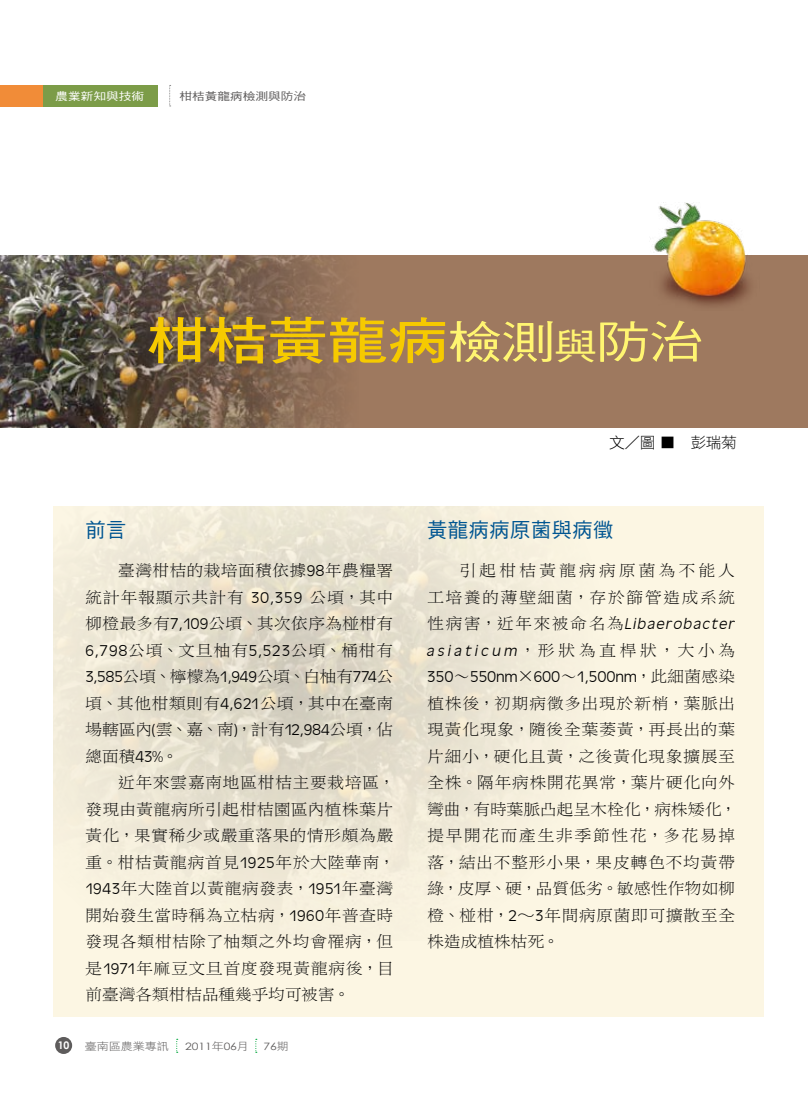
<style>
.page{position:relative;width:808px;height:1106px;background:#fff}
.page>*{position:absolute;margin:0;border:0;box-sizing:border-box;transform-origin:0 0}
.t1{font:51px "DF Hei Std W7";letter-spacing:-.015em;color:#f6ca00;scale:1.2 1}
.t2{font:20.25px "DF Hei Std W5";letter-spacing:.025em;color:#005591}
.t3{font:16.2px/26.4px "DF Li Song Std W3";letter-spacing:.01em;color:#000;text-align:justify;scale:1.06 1}
.t4{font:16.2px/26.4px "DF Li Song Std W3";letter-spacing:.08em;color:#000;text-align:right;scale:1.06 1}
.t5{font:16.2px "Antique Oli T Ligh";letter-spacing:-.04em;color:#000;scale:1.06 1}
.t6{font:15.45px "DF Hei Std W3";color:#000}
.t7{font:10.8px "DF Hei Std W5";letter-spacing:.005em;color:#5e5c5c;scale:1.17 1}
.t8{font:10.8px "DF Hei Std W5";letter-spacing:.005em;color:#fff;scale:1.17 1}
.t9{font:10.5px "DF Hei Std W3";color:#5e5c5c;scale:1.14 1}
.t10{font:700 10.5px "Century Gothic";color:#fff}
.t11{font:10.2px "Century Gothic";letter-spacing:-.005em;color:#5e5c5c;scale:1.19 1}
.s1{font-family:"DF Hei Std W5";font-size:45px;color:#fff571}
.s2{font-family:"DF Hei Std W5";font-size:36px;color:#fff571}
.s3{font-family:"Antique Oli T Ligh"}
.s4{font-family:"DF Hei Std W3"}
.s5{font-family:"DF Li Song Std W3"}
.s6{font-family:"DF Hei Std W3";font-size:10.5px}
.s7{font-family:"Antique Oli T Ligh";font-style:italic}
</style>
<div class="page">
<div style="left:0;top:85px;width:157px;height:21px;background:#7c9c48"></div>
<svg style="left:169px;top:85px;width:2px;height:22px"></svg>
<div style="left:0;top:85px;width:43px;height:21px;background:#f18c38"></div>
<div style="left:55px;top:1037px;width:17px;height:17px;background:#5e5c5c;border-radius:50%"></div>
<svg style="left:255px;top:1038px;width:2px;height:14px"></svg>
<svg style="left:176px;top:1038px;width:2px;height:14px"></svg>
<div style="left:54px;top:506px;width:710px;height:511px;background:#fcf5e0"></div>
<img style="left:54px;top:506px;width:495px;height:404px">
<div style="left:0;top:255px;width:808px;height:173px;background:#9e795f"></div>
<img style="left:0;top:255px;width:341px;height:173px">
<img style="left:654px;top:202px;width:97px;height:105px">
<p class="t8" style="left:55px;top:90px;width:77px">農業新知與技術</p>
<p class="t7" style="left:179px;top:90px;width:110px">柑桔黃龍病檢測與防治</p>
<h1 class="t1" style="left:147px;top:312px;width:465px">柑桔黃龍病<span class="s1">檢測</span><span class="s2">與</span><span class="s1">防治</span></h1>
<p class="t2" style="left:85px;top:518px;width:43px">前言</p>
<p class="t3" style="left:85px;top:557px;width:292px;text-indent:33px">臺灣柑桔的栽培面積依據<span class="s3">98</span>年農糧署統計年報顯示共計有 <span class="s3">30,359</span> 公頃<span class="s4">，</span>其中柳橙最多有<span class="s3">7,109</span>公頃<span class="s4">、</span>其次依序為椪柑有<span class="s3">6,798</span>公頃<span class="s4">、</span>文旦柚有<span class="s3">5,523</span>公頃<span class="s4">、</span>桶柑有</p>
<p class="t5" style="left:85px;top:668px;width:292px">3,585<span class="s5">公頃</span><span class="s4">、</span><span class="s5">檸檬為</span>1,949<span class="s5">公頃</span><span class="s4">、</span><span class="s5">白柚有</span>774<span class="s5">公</span></p>
<p class="t3" style="left:85px;top:689px;width:292px">頃<span class="s4">、</span>其他柑類則有<span class="s3">4,621</span>公頃<span class="s4">，</span>其中在臺南場轄區內<span class="s3">(</span>雲<span class="s4">、</span>嘉<span class="s4">、</span>南<span class="s3">)</span><span class="s4">，</span>計有<span class="s3">12,984</span>公頃<span class="s4">，</span>佔總面積<span class="s3">43%</span><span class="s4">。</span></p>
<p class="t3" style="left:85px;top:769px;width:294px;text-indent:33px">近年來雲嘉南地區柑桔主要栽培區<span class="s4">，</span>發現由黃龍病所引起柑桔園區內植株葉片黃化<span class="s4">，</span>果實稀少或嚴重落果的情形頗為嚴重<span class="s4">。</span>柑桔黃龍病首見<span class="s3">1925</span>年於大陸華南<span class="s4">，</span><span class="s3">1943</span>年大陸首以黃龍病發表<span class="s4">，</span><span class="s3">1951</span>年臺灣開始發生當時稱為立枯病<span class="s4">，</span><span class="s3">1960</span>年普查時發現各類柑桔除了柚類之外均會罹病<span class="s4">，</span>但是<span class="s3">1971</span>年麻豆文旦首度發現黃龍病後<span class="s4">，</span>目前臺灣各類柑桔品種幾乎均可被害<span class="s4">。</span></p>
<p class="t10" style="left:58px;top:1039px;width:13px">10</p>
<p class="t9" style="left:85px;top:1040px;width:75px">臺南區農業專訊</p>
<p class="t11" style="left:185px;top:1039px;width:55px">2011<span class="s6">年</span>06<span class="s6">月</span></p>
<p class="t11" style="left:264px;top:1039px;width:23px">76<span class="s6">期</span></p>
<p class="t6" style="left:609px;top:434px;width:129px">文／圖 ■ 彭瑞菊</p>
<p class="t2" style="left:427px;top:518px;width:188px">黃龍病病原菌與病徵</p>
<p class="t4" style="left:427px;top:557px;width:292px">引起柑桔黃龍病病原菌為不能人<br>工培養的薄壁細菌<span class="s4">，</span>存於篩管造成系統</p>
<p class="t3" style="left:426px;top:610px;width:295px">性病害<span class="s4">，</span>近年來被命名為<span class="s7">Libaerobacter asiaticum</span><span class="s4">，</span>形狀為直桿狀<span class="s4">，</span>大小為<span class="s3">350</span>∼<span class="s3">550nm</span><span class="s4">×</span><span class="s3">600</span>∼<span class="s3">1,500nm</span><span class="s4">，</span>此細菌感染</p>
<p class="t3" style="left:427px;top:689px;width:294px">植株後<span class="s4">，</span>初期病徵多出現於新梢<span class="s4">，</span>葉脈出現黃化現象<span class="s4">，</span>隨後全葉萎黃<span class="s4">，</span>再長出的葉片細小<span class="s4">，</span>硬化且黃<span class="s4">，</span>之後黃化現象擴展至全株<span class="s4">。</span>隔年病株開花異常<span class="s4">，</span>葉片硬化向外彎曲<span class="s4">，</span>有時葉脈凸起呈木栓化<span class="s4">，</span>病株矮化<span class="s4">，</span>提早開花而產生非季節性花<span class="s4">，</span>多花易掉落<span class="s4">，</span>結出不整形小果<span class="s4">，</span>果皮轉色不均黃帶綠<span class="s4">，</span>皮厚<span class="s4">、</span>硬<span class="s4">，</span>品質低劣<span class="s4">。</span>敏感性作物如柳橙<span class="s4">、</span>椪柑<span class="s4">，</span><span class="s3">2</span><span class="s4">～</span><span class="s3">3</span>年間病原菌即可擴散至全株造成植株枯死<span class="s4">。</span></p>
</div>
